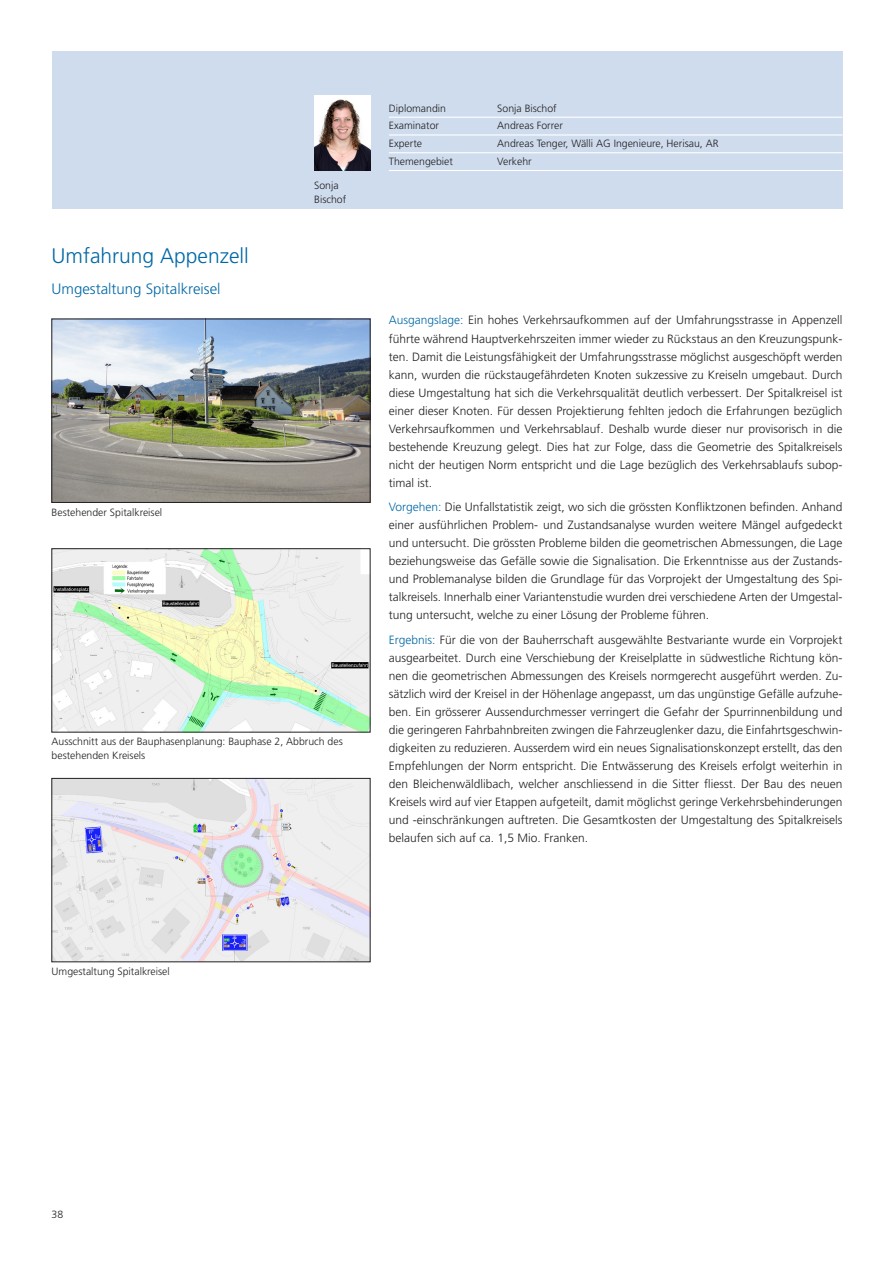
<style>
.page{position:relative;width:893px;height:1264px;background:#fff}
.page>*{position:absolute;margin:0;border:0;box-sizing:border-box;transform-origin:0 0}
.t1{font:300 21px "Frutiger LT Pro";color:#0068a5}
.t2{font:300 15px "Frutiger LT Pro";color:#0068a5}
.t3{font:300 12px/18px "Frutiger LT Pro";color:#231f20;text-align:justify}
.t4{font:300 10.5px/13.5px "Frutiger LT Pro";color:#231f20}
.s1{color:#0068a5}
</style>
<div class="page">
<div style="left:52px;top:52px;width:790px;height:157px;background:#cedced"></div>
<img style="left:54px;top:321px;width:314px;height:179px">
<img style="left:54px;top:550px;width:314px;height:180px">
<div style="left:52px;top:548px;width:318px;height:184px;border:1px solid #231f20"></div>
<img style="left:54px;top:780px;width:314px;height:179px">
<div style="left:52px;top:778px;width:318px;height:183px;border:1px solid #231f20"></div>
<hr style="left:389px;top:117px;width:453px;height:1px;background:#fff">
<hr style="left:389px;top:134px;width:453px;height:1px;background:#fff">
<hr style="left:389px;top:152px;width:453px;height:1px;background:#fff">
<hr style="left:389px;top:170px;width:453px;height:1px;background:#fff">
<img style="left:314px;top:96px;width:56px;height:75px">
<h1 class="t1" style="left:52px;top:244px;width:199px">Umfahrung Appenzell</h1>
<p class="t2" style="left:52px;top:280px;width:170px">Umgestaltung Spitalkreisel</p>
<p class="t4" style="left:314px;top:179px;width:34px">Sonja<br>Bischof</p>
<p class="t4" style="left:52px;top:505px;width:112px">Bestehender Spitalkreisel</p>
<p class="t4" style="left:52px;top:735px;width:293px">Ausschnitt aus der Bauphasenplanung: Bauphase 2, Abbruch des bestehenden Kreisels</p>
<p class="t4" style="left:389px;top:101px;width:59px">Diplomandin</p>
<p class="t4" style="left:497px;top:101px;width:61px">Sonja Bischof</p>
<p class="t4" style="left:389px;top:119px;width:52px">Examinator</p>
<p class="t4" style="left:497px;top:119px;width:67px">Andreas Forrer</p>
<p class="t4" style="left:389px;top:137px;width:35px">Experte</p>
<p class="t4" style="left:497px;top:137px;width:223px">Andreas Tenger, Wälli AG Ingenieure, Herisau, AR</p>
<p class="t4" style="left:389px;top:154px;width:66px">Themengebiet</p>
<p class="t4" style="left:497px;top:154px;width:36px">Verkehr</p>
<p class="t3" style="left:389px;top:311px;width:455px"><span class="s1">Ausgangslage:</span> Ein hohes Verkehrsaufkommen auf der Umfahrungsstrasse in Appenzell führte während Hauptverkehrszeiten immer wieder zu Rückstaus an den Kreuzungspunk&shy;ten. Damit die Leistungsfähigkeit der Umfahrungsstrasse möglichst ausgeschöpft werden kann, wurden die rückstaugefährdeten Knoten sukzessive zu Kreiseln umgebaut. Durch diese Umgestaltung hat sich die Verkehrsqualität deutlich verbessert. Der Spitalkreisel ist einer dieser Knoten. Für dessen Projektierung fehlten jedoch die Erfahrungen bezüglich Verkehrsaufkommen und Verkehrsablauf. Deshalb wurde dieser nur provisorisch in die bestehende Kreuzung gelegt. Dies hat zur Folge, dass die Geometrie des Spitalkreisels nicht der heutigen Norm entspricht und die Lage bezüglich des Verkehrsablaufs subop&shy;timal ist.</p>
<p class="t3" style="left:389px;top:498px;width:455px"><span class="s1">Vorgehen:</span> Die Unfallstatistik zeigt, wo sich die grössten Konfliktzonen befinden. Anhand einer ausführlichen Problem- und Zustandsanalyse wurden weitere Mängel aufgedeckt und untersucht. Die grössten Probleme bilden die geometrischen Abmessungen, die Lage beziehungsweise das Gefälle sowie die Signalisation. Die Erkenntnisse aus der Zustands&shy;und Problemanalyse bilden die Grundlage für das Vorprojekt der Umgestaltung des Spi&shy;talkreisels. Innerhalb einer Variantenstudie wurden drei verschiedene Arten der Umgestal&shy;tung untersucht, welche zu einer Lösung der Probleme führen.</p>
<p class="t3" style="left:389px;top:630px;width:455px"><span class="s1">Ergebnis:</span> Für die von der Bauherrschaft ausgewählte Bestvariante wurde ein Vorprojekt ausgearbeitet. Durch eine Verschiebung der Kreiselplatte in südwestliche Richtung kön&shy;nen die geometrischen Abmessungen des Kreisels normgerecht ausgeführt werden. Zu&shy;sätzlich wird der Kreisel in der Höhenlage angepasst, um das ungünstige Gefälle aufzuhe&shy;ben. Ein grösserer Aussendurchmesser verringert die Gefahr der Spurrinnenbildung und die geringeren Fahrbahnbreiten zwingen die Fahrzeuglenker dazu, die Einfahrtsgeschwin&shy;digkeiten zu reduzieren. Ausserdem wird ein neues Signalisationskonzept erstellt, das den Empfehlungen der Norm entspricht. Die Entwässerung des Kreisels erfolgt weiterhin in den Bleichenwäldlibach, welcher anschliessend in die Sitter fliesst. Der Bau des neuen Kreisels wird auf vier Etappen aufgeteilt, damit möglichst geringe Verkehrsbehinderungen und -einschränkungen auftreten. Die Gesamtkosten der Umgestaltung des Spitalkreisels belaufen sich auf ca. 1,5 Mio. Franken.</p>
<p class="t4" style="left:52px;top:964px;width:120px">Umgestaltung Spitalkreisel</p>
<p class="t4" style="left:52px;top:1206px;width:13px">38</p>
</div>
